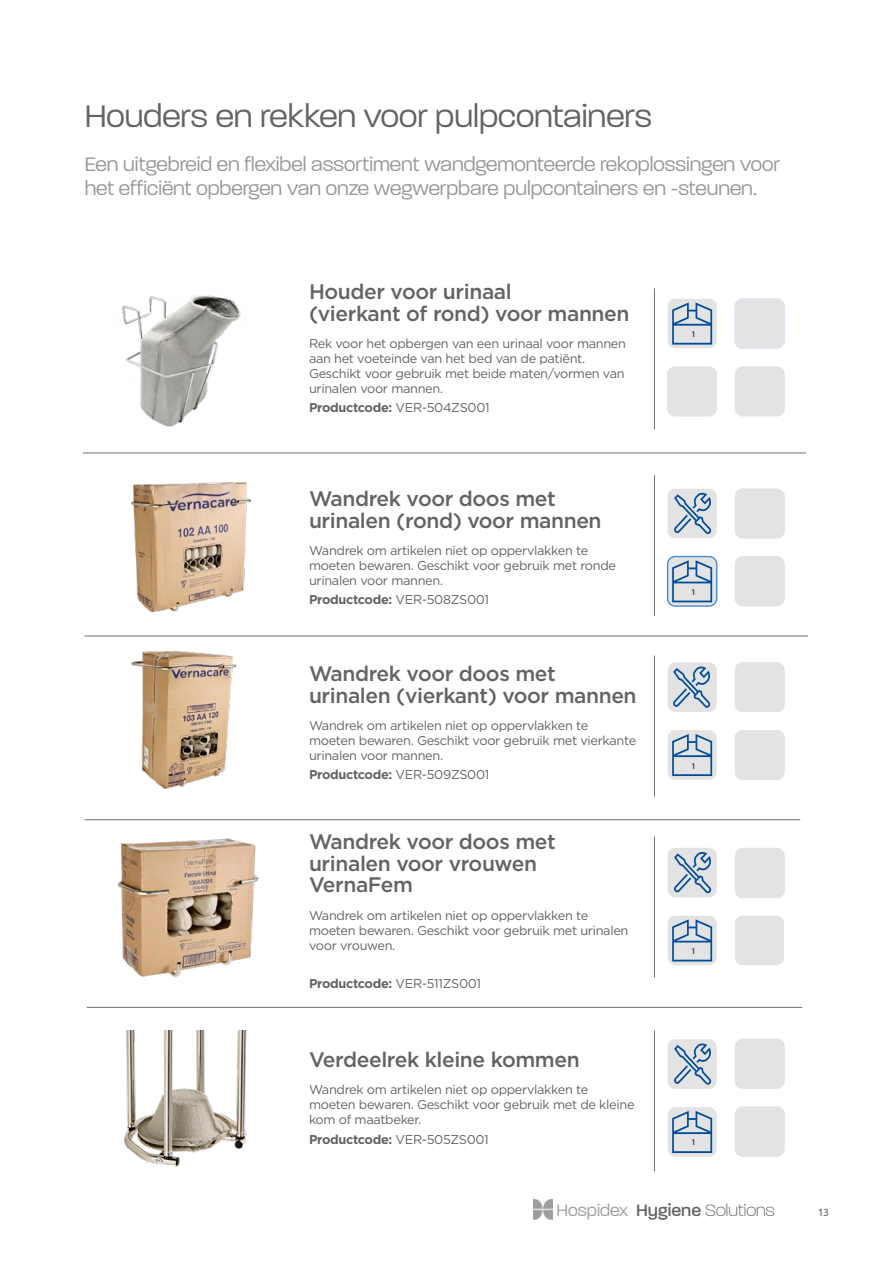
<style>
.page{position:relative;width:893px;height:1263px;background:#fff}
.page>*{position:absolute;margin:0;border:0;box-sizing:border-box;transform-origin:0 0}
.t1{font:300 33.75px "Paralucent";color:#646363}
.t2{font:500 21px/21.8px "Gotham";letter-spacing:-.02em;color:#646363}
.t3{font:300 21px/24px "Paralucent";color:#989797}
.t4{font:200 17.85px "Paralucent";color:#646363}
.t5{font:12.75px/15px "Gotham";letter-spacing:-.025em;color:#646363}
.t6{font:700 12.75px "Gotham";letter-spacing:-.025em;color:#646363}
.t7{font:10.5px "Ubuntu";color:#646363}
.t8{font:500 8.1px "Gotham";color:#1f3b83}
.s1{font-weight:400}
.s2{font-weight:300;color:#9d9d9c}
.s3{font-weight:500}
</style>
<div class="page">
<img style="left:533px;top:1199px;width:20px;height:20px">
<hr style="left:85px;top:819px;width:715px;height:1px;background:#706f6f">
<hr style="left:654px;top:836px;width:1px;height:141px;background:#706f6f">
<img style="left:117px;top:838px;width:142px;height:140px">
<svg style="left:735px;top:848px;width:50px;height:50px"></svg>
<hr style="left:83px;top:453px;width:723px;height:1px;background:#706f6f">
<hr style="left:85px;top:636px;width:723px;height:1px;background:#706f6f">
<hr style="left:654px;top:655px;width:1px;height:141px;background:#706f6f">
<div style="left:735px;top:662px;width:50px;height:50px;background:#ebebeb;border-radius:8px"></div>
<div style="left:735px;top:730px;width:50px;height:50px;background:#ededed;border-radius:8px"></div>
<hr style="left:654px;top:475px;width:1px;height:141px;background:#706f6f">
<svg style="left:667px;top:556px;width:50px;height:50px"></svg>
<svg style="left:735px;top:488px;width:50px;height:50px"></svg>
<svg style="left:735px;top:556px;width:50px;height:50px"></svg>
<hr style="left:654px;top:1030px;width:1px;height:141px;background:#706f6f">
<img style="left:124px;top:1031px;width:123px;height:136px">
<svg style="left:735px;top:1106px;width:50px;height:50px"></svg>
<hr style="left:87px;top:1007px;width:715px;height:1px;background:#706f6f">
<div style="left:668px;top:489px;width:49px;height:49px;background:#e3e3e3;border-radius:8px"></div>
<div style="left:735px;top:489px;width:49px;height:49px;background:#e3e3e3;border-radius:8px"></div>
<div style="left:667px;top:556px;width:50px;height:51px;border:1px solid #458ac9;border-radius:8px"></div>
<div style="left:735px;top:556px;width:49px;height:50px;background:#e3e3e3;border-radius:8px"></div>
<div style="left:668px;top:662px;width:49px;height:50px;background:#e3e3e3;border-radius:8px"></div>
<div style="left:735px;top:662px;width:49px;height:50px;background:#e3e3e3;border-radius:8px"></div>
<div style="left:668px;top:730px;width:49px;height:50px;background:#e3e3e3;border-radius:8px"></div>
<div style="left:735px;top:730px;width:49px;height:50px;background:#e3e3e3;border-radius:8px"></div>
<div style="left:668px;top:848px;width:49px;height:49px;background:#e3e3e3;border-radius:8px"></div>
<div style="left:735px;top:848px;width:49px;height:49px;background:#e3e3e3;border-radius:8px"></div>
<div style="left:668px;top:916px;width:49px;height:49px;background:#e3e3e3;border-radius:8px"></div>
<div style="left:735px;top:916px;width:49px;height:49px;background:#e3e3e3;border-radius:8px"></div>
<div style="left:668px;top:1039px;width:49px;height:50px;background:#e3e3e3;border-radius:8px"></div>
<div style="left:735px;top:1039px;width:49px;height:50px;background:#e3e3e3;border-radius:8px"></div>
<div style="left:668px;top:1107px;width:49px;height:50px;background:#e3e3e3;border-radius:8px"></div>
<div style="left:735px;top:1107px;width:49px;height:50px;background:#e3e3e3;border-radius:8px"></div>
<svg style="left:672px;top:560px;width:40px;height:42px;background:#acbed1"></svg>
<svg style="left:672px;top:734px;width:40px;height:42px"></svg>
<svg style="left:672px;top:919px;width:40px;height:42px"></svg>
<svg style="left:672px;top:1111px;width:40px;height:42px"></svg>
<img style="left:132px;top:652px;width:104px;height:136px">
<img style="left:132px;top:483px;width:118px;height:129px">
<hr style="left:654px;top:288px;width:1px;height:141px;background:#706f6f">
<svg style="left:667px;top:366px;width:50px;height:50px"></svg>
<div style="left:735px;top:299px;width:50px;height:50px;background:#e3e3e3;border-radius:8px"></div>
<svg style="left:735px;top:366px;width:50px;height:50px"></svg>
<div style="left:668px;top:367px;width:49px;height:49px;background:#e3e3e3;border-radius:8px"></div>
<div style="left:734px;top:298px;width:51px;height:51px;border:1px solid #dfe6f6;border-radius:8px"></div>
<div style="left:668px;top:299px;width:49px;height:49px;background:#e3e3e3;border-radius:8px"></div>
<div style="left:735px;top:367px;width:49px;height:49px;background:#e3e3e3;border-radius:8px"></div>
<svg style="left:672px;top:302px;width:40px;height:43px"></svg>
<img style="left:122px;top:295px;width:119px;height:132px">
<svg style="left:674px;top:492px;width:37px;height:42px"></svg>
<svg style="left:673px;top:666px;width:37px;height:42px"></svg>
<svg style="left:674px;top:852px;width:37px;height:41px"></svg>
<svg style="left:674px;top:1043px;width:37px;height:42px"></svg>
<h1 class="t1" style="left:85px;top:97px;width:569px">Houders en rekken voor pulpcontainers</h1>
<h2 class="t3" style="left:85px;top:152px;width:697px">Een uitgebreid en flexibel assortiment wandgemonteerde rekoplossingen voor het efficiënt opbergen van onze wegwerpbare pulpcontainers en -steunen.</h2>
<h2 class="t2" style="left:309px;top:280px;width:322px">Houder voor urinaal<br>(vierkant of rond) voor mannen</h2>
<p class="t5" style="left:309px;top:336px;width:318px">Rek voor het opbergen van een urinaal voor mannen aan het voeteinde van het bed van de patiënt.<br>Geschikt voor gebruik met beide maten/vormen van urinalen voor mannen.</p>
<p class="t6" style="left:309px;top:399px;width:182px">Productcode: <span class="s1">VER-504ZS001</span></p>
<h2 class="t2" style="left:309px;top:487px;width:294px">Wandrek voor doos met urinalen (rond) voor mannen</h2>
<p class="t5" style="left:309px;top:543px;width:308px">Wandrek om artikelen niet op oppervlakken te moeten bewaren. Geschikt voor gebruik met ronde urinalen voor mannen.</p>
<p class="t6" style="left:309px;top:591px;width:182px">Productcode: <span class="s1">VER-508ZS001</span></p>
<h2 class="t2" style="left:309px;top:662px;width:329px">Wandrek voor doos met urinalen (vierkant) voor mannen</h2>
<p class="t5" style="left:309px;top:718px;width:329px">Wandrek om artikelen niet op oppervlakken te moeten bewaren. Geschikt voor gebruik met vierkante urinalen voor mannen.</p>
<p class="t6" style="left:309px;top:766px;width:182px">Productcode: <span class="s1">VER-509ZS001</span></p>
<h2 class="t2" style="left:309px;top:830px;width:248px">Wandrek voor doos met urinalen voor vrouwen<br>VernaFem</h2>
<p class="t5" style="left:309px;top:907px;width:321px">Wandrek om artikelen niet op oppervlakken te moeten bewaren. Geschikt voor gebruik met urinalen voor vrouwen.</p>
<p class="t6" style="left:309px;top:975px;width:174px">Productcode: <span class="s1">VER-511ZS001</span></p>
<h2 class="t2" style="left:309px;top:1049px;width:272px">Verdeelrek kleine kommen</h2>
<p class="t5" style="left:309px;top:1082px;width:327px">Wandrek om artikelen niet op oppervlakken te moeten bewaren. Geschikt voor gebruik met de kleine kom of maatbeker.</p>
<p class="t6" style="left:309px;top:1131px;width:181px">Productcode: <span class="s1">VER-505ZS001</span></p>
<p class="t8" style="left:692px;top:329px;width:5px">1</p>
<p class="t8" style="left:692px;top:587px;width:5px">1</p>
<p class="t8" style="left:692px;top:760px;width:5px">1</p>
<p class="t8" style="left:692px;top:946px;width:5px">1</p>
<p class="t8" style="left:692px;top:1137px;width:5px">1</p>
<h3 class="t4" style="left:557px;top:1199px;width:220px"><span class="s2">Hospidex</span> <span class="s3">Hygiene</span> Solutions</h3>
<p class="t7" style="left:818px;top:1206px;width:13px">13</p>
</div>
